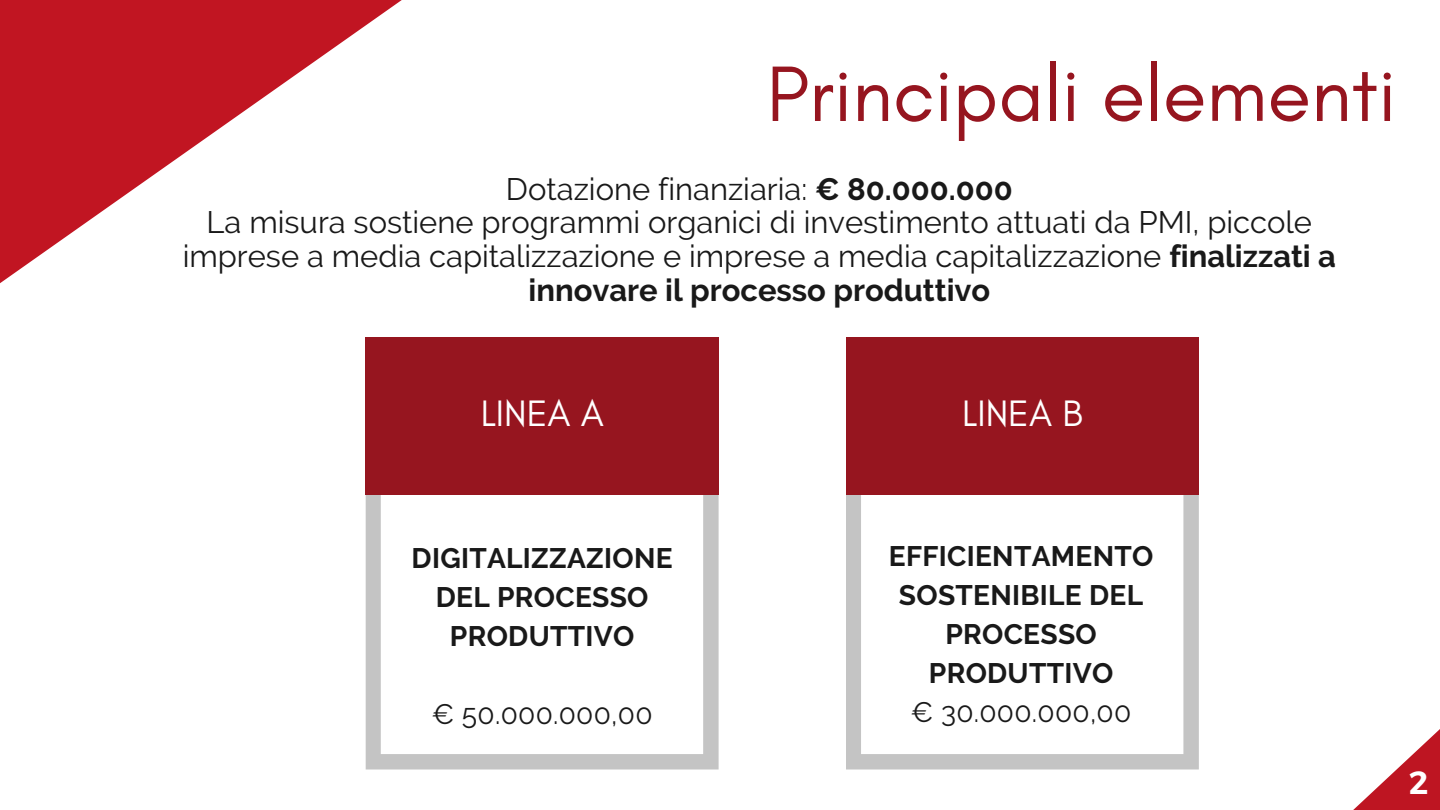
<style>
.page{position:relative;width:1440px;height:810px;background:#fff}
.page>*{position:absolute;margin:0;border:0;box-sizing:border-box;transform-origin:0 0}
.t1{font:80px "Glacial Indifference";color:#96151f}
.t2{font:37.5px "Glacial Indifference";color:#fff}
.t3{font:700 32px "Kief Montaser Semi";color:#fff}
.t4{font:30.9px/33.8px "Raleway";color:#191919;text-align:center}
.t5{font:700 28.1px/39px "Raleway";letter-spacing:.01em;color:#191919;text-align:center}
.t6{font:28.1px "Raleway";letter-spacing:.01em;color:#191919}
.s1{font-weight:700}
</style>
<div class="page">
<svg style="left:846px;top:494px;width:353px;height:276px"></svg>
<div style="left:846px;top:337px;width:353px;height:157px;background:#96151f"></div>
<svg style="left:0;top:0;width:402px;height:284px"></svg>
<svg style="left:366px;top:494px;width:353px;height:276px"></svg>
<div style="left:366px;top:337px;width:353px;height:157px;background:#96151f"></div>
<svg style="left:1353px;top:729px;width:87px;height:81px"></svg>
<h1 class="t1" style="left:767px;top:45px;width:631px">Principali elementi</h1>
<p class="t4" style="left:183px;top:172px;width:1155px">Dotazione finanziaria: <span class="s1">€ 80.000.000<br></span>La misura sostiene programmi organici di investimento attuati da PMI, piccole imprese a media capitalizzazione e imprese a media capitalizzazione <span class="s1">finalizzati a innovare il processo produttivo</span></p>
<p class="t2" style="left:481px;top:390px;width:125px">LINEA A</p>
<p class="t2" style="left:962px;top:390px;width:122px">LINEA B</p>
<p class="t5" style="left:412px;top:538px;width:263px">DIGITALIZZAZIONE<br>DEL PROCESSO<br>PRODUTTIVO</p>
<p class="t6" style="left:432px;top:697px;width:222px">€ 50.000.000,00</p>
<p class="t5" style="left:889px;top:537px;width:266px">EFFICIENTAMENTO<br>SOSTENIBILE DEL<br>PROCESSO<br>PRODUTTIVO</p>
<p class="t6" style="left:911px;top:696px;width:222px">€ 30.000.000,00</p>
<p class="t3" style="left:1409px;top:763px;width:21px">2</p>
</div>
